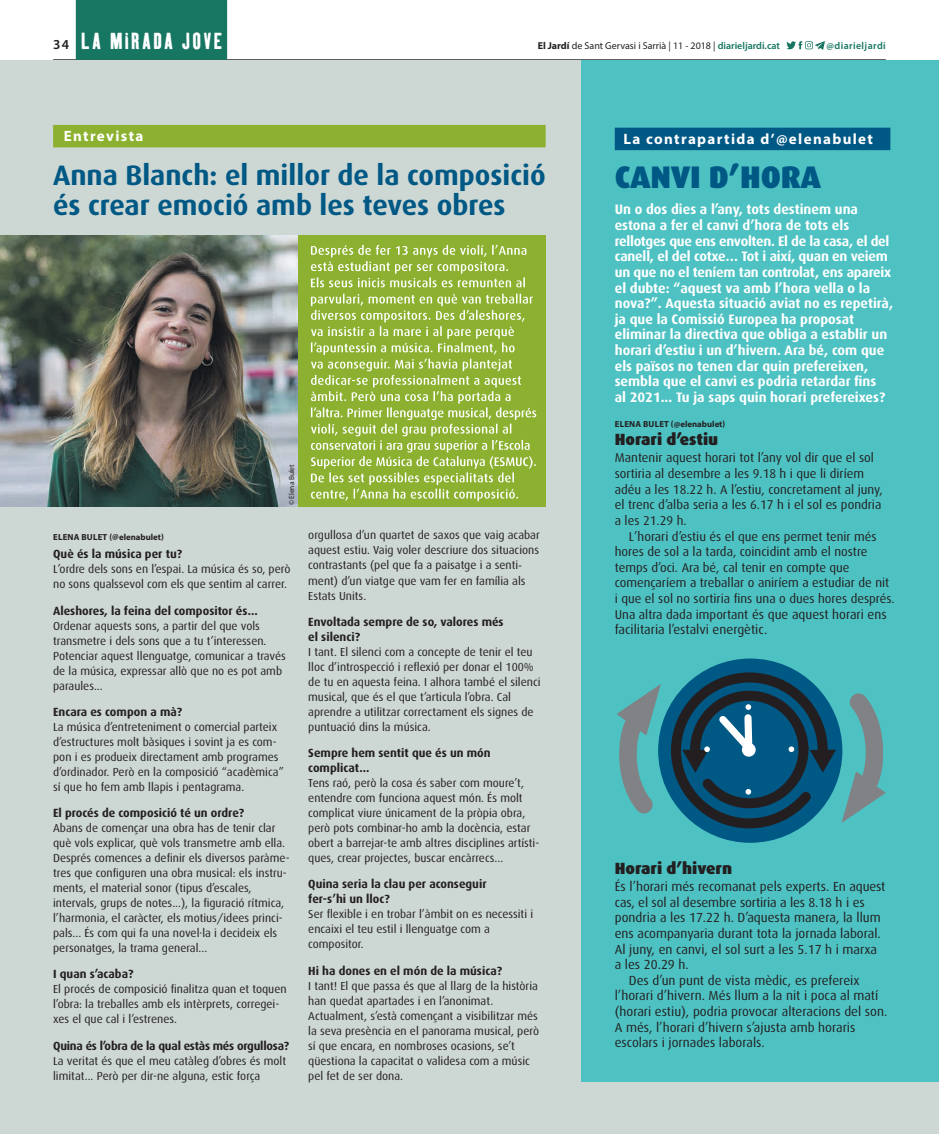
<style>
.page{position:relative;width:939px;height:1134px;background:#fff}
.page>*{position:absolute;margin:0;border:0;box-sizing:border-box;transform-origin:0 0}
.t1{font:900 31.25px "Dax";color:#005885}
.t2{font:700 28.12px/30px "Dax";color:#005885}
.t3{font:22.5px "Kipp No 1";letter-spacing:.1em;color:#fff}
.t4{font:900 16.25px "Dax";color:#231f20}
.t5{font:700 15px "Myriad Pro";letter-spacing:.09em;color:#fff}
.t6{font:700 13.75px/15.6px "Dax";color:#fff}
.t7{font:600 13.75px "Myriad Pro";color:#231f20}
.t8{font:13.12px "Dax";color:#231f20}
.t9{font:12.75px/15.6px "Dax";color:#231f20}
.t10{font:700 11.88px/15px "Dax";color:#231f20}
.t11{font:700 11.88px "Dax";letter-spacing:-.02em;color:#231f20}
.t12{font:11.62px/15px "Dax";color:#231f20}
.t13{font:10px "Myriad Pro";color:#231f20}
.t14{font:600 10px "Myriad Pro";letter-spacing:.04em;color:#167662}
.t15{font:700 8.75px "Myriad Pro";color:#231f20}
.t16{font:7.5px "Myriad Pro";letter-spacing:-.01em;color:#231f20}
.s1{font-weight:700}
.s2{font-weight:600;color:#167662}
.s3{font-size:13.12px}
</style>
<div class="page">
<svg style="left:786px;top:41px;width:39px;height:9px"></svg>
<div style="left:0;top:60px;width:939px;height:1074px;background:#cdd7d3"></div>
<div style="left:298px;top:236px;width:248px;height:271px;background:#8cb130"></div>
<img style="left:0;top:236px;width:298px;height:271px">
<div style="left:53px;top:125px;width:493px;height:22px;background:#8cb130"></div>
<div style="left:76px;top:0;width:151px;height:60px;background:#167662"></div>
<div style="left:581px;top:60px;width:358px;height:1021px;background:#4ec2c3"></div>
<div style="left:615px;top:128px;width:275px;height:22px;background:#005885"></div>
<div style="left:658px;top:658px;width:184px;height:185px;background:#005885;border-radius:50%"></div>
<svg style="left:617px;top:667px;width:269px;height:166px"></svg>
<svg style="left:311px;top:245px;width:215px;height:42px"></svg>
<svg style="left:311px;top:294px;width:225px;height:207px"></svg>
<p class="t7" style="left:53px;top:36px;width:18px">34</p>
<h3 class="t3" style="left:81px;top:27px;width:143px">LA MIRADA JOVE</h3>
<p class="t13" style="left:538px;top:40px;width:244px"><span class="s1">El Jardí</span> de Sant Gervasi i Sarrià | 11 - 2018 | <span class="s2">diarieljardi.cat</span></p>
<p class="t14" style="left:827px;top:40px;width:61px">@diarieljardi</p>
<p class="t5" style="left:64px;top:126px;width:81px">Entrevista</p>
<h2 class="t2" style="left:53px;top:161px;width:494px">Anna Blanch: el millor de la composició és crear emoció amb les teves obres</h2>
<p class="t16" style="left:287px;top:505px;width:42px;rotate:-90deg">© Elena Bulet</p>
<p class="t15" style="left:53px;top:531px;width:112px">ELENA BULET (@elenabulet)</p>
<p class="t10" style="left:53px;top:547px;width:130px">Què és la música per tu?</p>
<p class="t12" style="left:53px;top:562px;width:239px">L’ordre dels sons en l’espai. La música és so, però no sons qualssevol com els que sentim al carrer.</p>
<p class="t10" style="left:53px;top:603px;width:206px">Aleshores, la feina del compositor és...</p>
<p class="t12" style="left:53px;top:618px;width:234px">Ordenar aquests sons, a partir del que vols transmetre i dels sons que a tu t’interessen.<br>Potenciar aquest llenguatge, comunicar a través de la música, expressar allò que no es pot amb paraules...</p>
<p class="t10" style="left:53px;top:704px;width:131px">Encara es compon a mà?</p>
<p class="t12" style="left:53px;top:719px;width:232px">La música d’entreteniment o comercial parteix d’estructures molt bàsiques i sovint ja es com&shy;pon i es produeix directament amb programes d’ordinador. Però en la composició “acadèmica” sí que ho fem amb llapis i pentagrama.</p>
<p class="t10" style="left:53px;top:805px;width:193px">El procés de composició té un ordre?</p>
<p class="t12" style="left:53px;top:821px;width:238px">Abans de començar una obra has de tenir clar què vols explicar, què vols transmetre amb ella.<br>Després comences a definir els diversos paràme&shy;tres que configuren una obra musical: els instru&shy;ments, el material sonor (tipus d’escales, intervals, grups de notes...), la figuració rítmica, l’harmonia, el caràcter, els motius/idees princi&shy;pals... És com qui fa una novel·la i decideix els personatges, la trama general...</p>
<p class="t10" style="left:53px;top:967px;width:82px">I quan s’acaba?</p>
<p class="t12" style="left:53px;top:982px;width:235px">El procés de composició finalitza quan et toquen l’obra: la treballes amb els intèrprets, corregei&shy;xes el que cal i l’estrenes.</p>
<p class="t11" style="left:53px;top:1039px;width:238px">Quina és l’obra de la qual estàs més orgullosa?</p>
<p class="t12" style="left:53px;top:1053px;width:234px">La veritat és que el meu catàleg d’obres és molt limitat... Però per dir-ne alguna, estic força</p>
<p class="t12" style="left:308px;top:528px;width:233px">orgullosa d’un quartet de saxos que vaig acabar aquest estiu. Vaig voler descriure dos situacions contrastants (pel que fa a paisatge i a senti&shy;ment) d’un viatge que vam fer en família als Estats Units.</p>
<p class="t10" style="left:308px;top:614px;width:197px">Envoltada sempre de so, valores més el silenci?</p>
<p class="t12" style="left:308px;top:644px;width:234px">I tant. El silenci com a concepte de tenir el teu lloc d’introspecció i reflexió per donar el 100% de tu en aquesta feina. I alhora també el silenci musical, que és el que t’articula l’obra. Cal aprendre a utilitzar correctament els signes de puntuació dins la música.</p>
<p class="t10" style="left:308px;top:745px;width:184px">Sempre hem sentit que és un món complicat...</p>
<p class="t12" style="left:308px;top:776px;width:233px">Tens raó, però la cosa és saber com moure’t, entendre com funciona aquest món. És molt complicat viure únicament de la pròpia obra, però pots combinar-ho amb la docència, estar obert a barrejar-te amb altres disciplines artísti&shy;ques, crear projectes, buscar encàrrecs...</p>
<p class="t10" style="left:308px;top:877px;width:180px">Quina seria la clau per aconseguir fer-s’hi un lloc?</p>
<p class="t12" style="left:308px;top:907px;width:226px">Ser flexible i en trobar l’àmbit on es necessiti i encaixi el teu estil i llenguatge com a compositor.</p>
<p class="t10" style="left:308px;top:963px;width:195px">Hi ha dones en el món de la música?</p>
<p class="t12" style="left:308px;top:978px;width:232px">I tant! El que passa és que al llarg de la història han quedat apartades i en l’anonimat.<br>Actualment, s’està començant a visibilitzar més la seva presència en el panorama musical, però sí que encara, en nombroses ocasions, se’t qüestiona la capacitat o validesa com a músic pel fet de ser dona.</p>
<p class="t5" style="left:624px;top:129px;width:251px">La contrapartida d’@elenabulet</p>
<h1 class="t1" style="left:615px;top:159px;width:208px">CANVI D’HORA</h1>
<p class="t6" style="left:615px;top:202px;width:280px">Un o dos dies a l’any, tots destinem una estona a fer el canvi d’hora de tots els rellotges que ens envolten. El de la casa, el del canell, el del cotxe… Tot i així, quan en veiem un que no el teníem tan controlat, ens apareix el dubte: “aquest va amb l’hora vella o la nova?”. Aquesta situació aviat no es repetirà, ja que la Comissió Europea ha proposat eliminar la directiva que obliga a establir un horari d’estiu i un d’hivern. Ara bé, com que els països no tenen clar quin prefereixen, sembla que el canvi es podria retardar fins<br>al 2021... Tu ja saps quin horari prefereixes?</p>
<p class="t15" style="left:615px;top:418px;width:112px">ELENA BULET (@elenabulet)</p>
<h3 class="t4" style="left:615px;top:430px;width:105px">Horari d’estiu</h3>
<p class="t9" style="left:615px;top:450px;width:269px">Mantenir aquest horari tot l’any vol dir que el sol sortiria al desembre a les 9.18 h i que li diríem adéu a les 18.22 h. A l’estiu, concretament al juny, el trenc d’alba seria a les 6.17 h i el sol es pondria a les 21.29 h.</p>
<p class="t9" style="left:615px;top:528px;width:281px;text-indent:14px">L’horari d’estiu és el que ens permet tenir més hores de sol a la tarda, coincidint amb el nostre temps d’oci. Ara bé, cal tenir en compte que començaríem a treballar o aniríem a estudiar de nit i que el sol no sortiria fins una o dues hores després.<br>Una altra dada important <span class="s3">és que aquest horari ens</span></p>
<p class="t8" style="left:615px;top:622px;width:154px">facilitaria l’estalvi energètic.</p>
<h3 class="t4" style="left:615px;top:859px;width:119px">Horari d’hivern</h3>
<p class="t8" style="left:615px;top:879px;width:272px">És l’horari més recomanat pels experts. En aquest</p>
<p class="t8" style="left:615px;top:895px;width:252px">cas, el sol al desembre sortiria a les 8.18 h i es</p>
<p class="t8" style="left:615px;top:910px;width:268px">pondria a les 17.22 h. D’aquesta manera, la llum</p>
<p class="t8" style="left:615px;top:926px;width:268px">ens acompanyaria durant tota la jornada laboral.</p>
<p class="t8" style="left:615px;top:942px;width:264px">Al juny, en canvi, el sol surt a les 5.17 h i marxa</p>
<p class="t8" style="left:615px;top:957px;width:75px">a les 20.29 h.</p>
<p class="t8" style="left:629px;top:973px;width:232px">Des d’un punt de vista mèdic, es prefereix</p>
<p class="t8" style="left:615px;top:989px;width:265px">l’horari d’hivern. Més llum a la nit i poca al matí</p>
<p class="t8" style="left:615px;top:1004px;width:274px">(horari estiu), podria provocar alteracions del son.</p>
<p class="t8" style="left:615px;top:1020px;width:242px">A més, l’horari d’hivern s’ajusta amb horaris</p>
<p class="t8" style="left:615px;top:1035px;width:152px">escolars i jornades laborals.</p>
</div>
